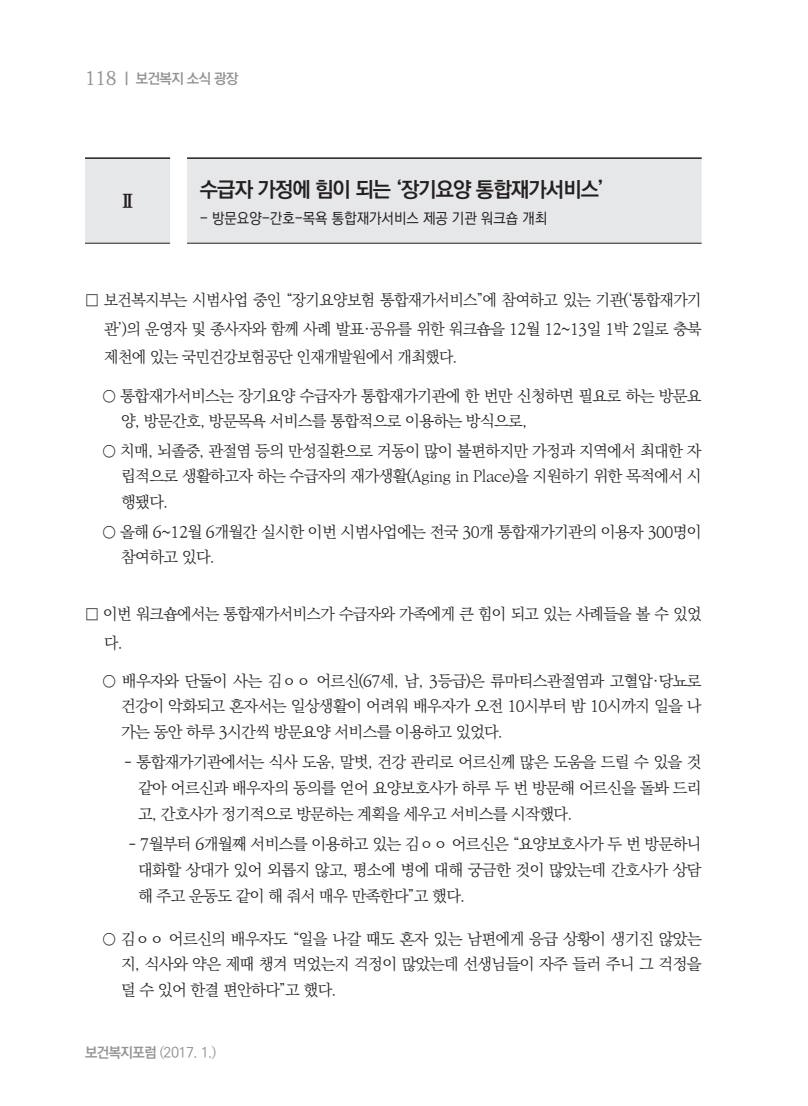
<style>
.page{position:relative;width:808px;height:1106px;background:#fff}
.page>*{position:absolute;margin:0;border:0;box-sizing:border-box;transform-origin:0 0}
.t1{font:21px "Ko Pub Dotum PB";letter-spacing:-.04em;color:#231f20}
.t2{font:21px "YDVY Mj O15";color:#231f20}
.t3{font:15.75px/25.5px "Ko Pub Batang PL";letter-spacing:-.04em;color:#231f20;text-align:justify}
.t4{font:15px "Ko Pub Dotum PM";color:#231f20;scale:.95 1}
.t5{font:14.25px "Ko Pub Dotum PM";color:#939598}
.t6{font:14.25px "Ko Pub Dotum PB";letter-spacing:-.04em;color:#939598}
.s1{font-family:"Ko Pub Batang PM";font-size:18.75px}
.s2{font-family:"Ko Pub Dotum PM"}
.s3{font-family:"Ko Pub Dotum PB"}
.s4{font-family:"Ko Pub Batang PL"}
</style>
<div class="page">
<div style="left:85px;top:158px;width:617px;height:85px;background:#e6e7e9"></div>
<hr style="left:85px;top:157px;width:85px;height:2px;background:#231f20">
<hr style="left:85px;top:243px;width:85px;height:1px;background:#231f20">
<hr style="left:187px;top:243px;width:515px;height:1px;background:#231f20">
<hr style="left:187px;top:157px;width:515px;height:2px;background:#231f20">
<p class="t6" style="left:85px;top:71px;width:155px"><span class="s1">118</span> | 보건복지 소식 광장</p>
<h1 class="t2" style="left:118px;top:188px;width:21px">Ⅱ</h1>
<h1 class="t1" style="left:200px;top:179px;width:406px">수급자 가정에 힘이 되는 ‘장기요양 통합재가서비스’</h1>
<p class="t4" style="left:200px;top:210px;width:367px">- 방문요양-간호-목욕 통합재가서비스 제공 기관 워크숍 개최</p>
<p class="t3" style="left:104px;top:287px;width:599px;line-height:28.5px;text-indent:-19px">□ 보건복지부는 시범사업 중인 “장기요양보험 통합재가서비스”에 참여하고 있는 기관(‘통합재가기 관’)의 운영자 및 종사자와 함께 사례 발표<span class="s2">·</span>공유를 위한 워크숍을 12월 12~13일 1박 2일로 충북 제천에 있는 국민건강보험공단 인재개발원에서 개최했다.</p>
<p class="t3" style="left:121px;top:383px;width:582px;text-indent:-19px">○ 통합재가서비스는 장기요양 수급자가 통합재가기관에 한 번만 신청하면 필요로 하는 방문요 양, 방문간호, 방문목욕 서비스를 통합적으로 이용하는 방식으로,</p>
<p class="t3" style="left:121px;top:439px;width:582px;text-indent:-19px">○ 치매, 뇌졸중, 관절염 등의 만성질환으로 거동이 많이 불편하지만 가정과 지역에서 최대한 자 립적으로 생활하고자 하는 수급자의 재가생활(Aging in Place)을 지원하기 위한 목적에서 시 행됐다.</p>
<p class="t3" style="left:121px;top:519px;width:582px;text-indent:-19px">○ 올해 6~12월 6개월간 실시한 이번 시범사업에는 전국 30개 통합재가기관의 이용자 300명이 참여하고 있다.</p>
<p class="t3" style="left:104px;top:600px;width:599px;line-height:28.5px;text-indent:-19px">□ 이번 워크숍에서는 통합재가서비스가 수급자와 가족에게 큰 힘이 되고 있는 사례들을 볼 수 있었 다.</p>
<p class="t3" style="left:121px;top:669px;width:582px;text-indent:-19px">○ 배우자와 단둘이 사는 김ㅇㅇ 어르신(67세, 남, 3등급)은 류마티스관절염과 고혈압<span class="s2">·</span>당뇨로 건강이 악화되고 혼자서는 일상생활이 어려워 배우자가 오전 10시부터 밤 10시까지 일을 나 가는 동안 하루 3시간씩 방문요양 서비스를 이용하고 있었다.</p>
<p class="t3" style="left:138px;top:750px;width:565px;line-height:26px;text-indent:-14px">- 통합재가기관에서는 식사 도움, 말벗, 건강 관리로 어르신께 많은 도움을 드릴 수 있을 것 같아 어르신과 배우자의 동의를 얻어 요양보호사가 하루 두 번 방문해 어르신을 돌봐 드리 고, 간호사가 정기적으로 방문하는 계획을 세우고 서비스를 시작했다.</p>
<p class="t3" style="left:138px;top:832px;width:565px;line-height:26px;text-indent:-10px">- 7월부터 6개월째 서비스를 이용하고 있는 김ㅇㅇ 어르신은 “요양보호사가 두 번 방문하니 대화할 상대가 있어 외롭지 않고, 평소에 병에 대해 궁금한 것이 많았는데 간호사가 상담 해 주고 운동도 같이 해 줘서 매우 만족한다”고 했다.</p>
<p class="t3" style="left:121px;top:926px;width:582px;text-indent:-19px">○ 김ㅇㅇ 어르신의 배우자도 “일을 나갈 때도 혼자 있는 남편에게 응급 상황이 생기진 않았는 지, 식사와 약은 제때 챙겨 먹었는지 걱정이 많았는데 선생님들이 자주 들러 주니 그 걱정을 덜 수 있어 한결 편안하다”고 했다.</p>
<p class="t5" style="left:85px;top:1045px;width:133px"><span class="s3">보건복지포럼</span> <span class="s4">(</span>2017. 1.<span class="s4">)</span></p>
</div>
